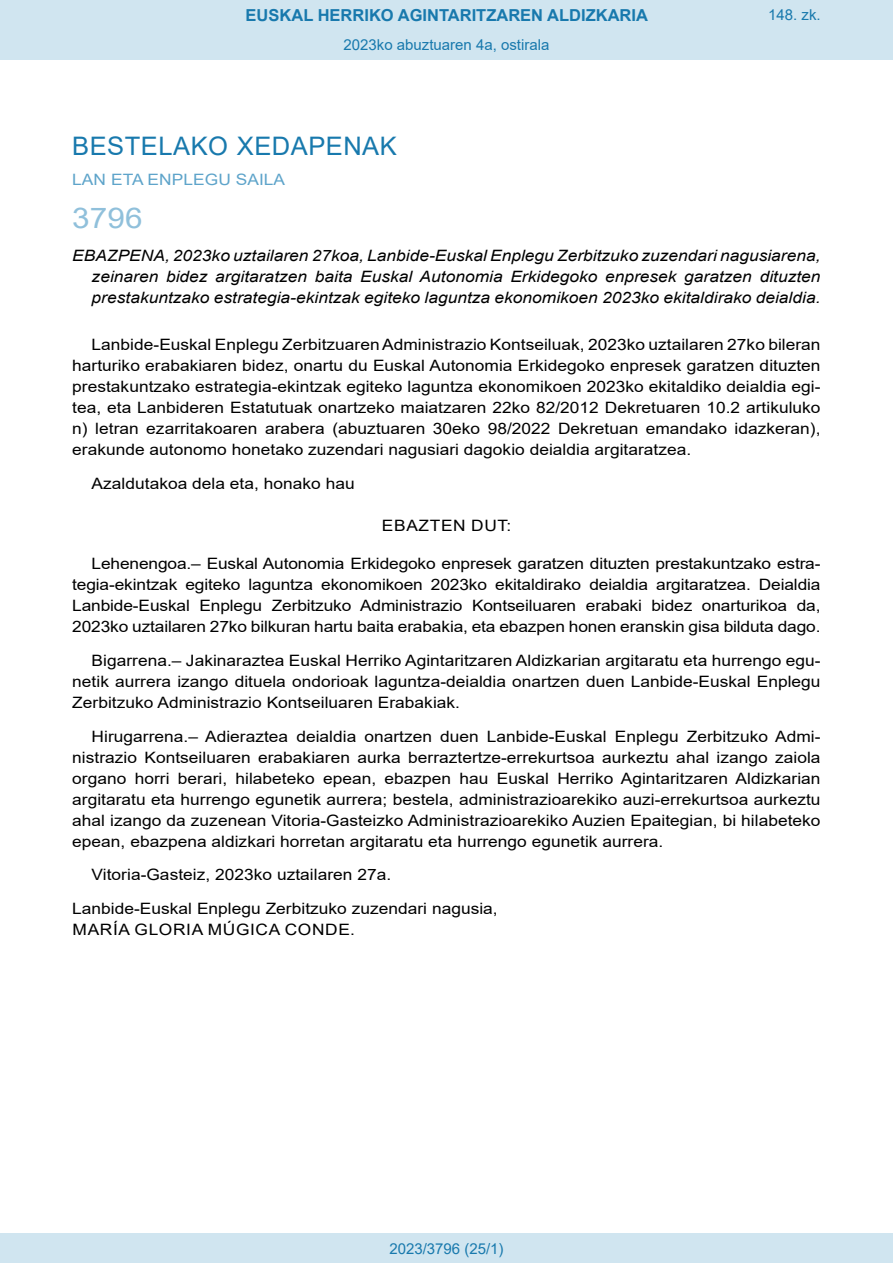
<style>
.page{position:relative;width:893px;height:1263px;background:#fff}
.page>*{position:absolute;margin:0;border:0;box-sizing:border-box;transform-origin:0 0}
.BOPVOrden{font:28.5px "Arial";color:#90c0db;scale:1.11 1}
.BOPVSeccion{font:25.5px "Arial";letter-spacing:.02em;color:#1879ad}
.t1{font:700 16.5px "Arial";color:#1879ad}
.BOPVDetalle{font:15.6px/21px "Arial";color:#000;text-align:justify;scale:1.11 1}
.BOPVTitulo{font:italic 15.6px/21px "Arial";color:#000;text-align:justify;scale:1.11 1}
.BOPVFirmaPuesto{font:15.6px "Arial";color:#000;scale:1.11 1}
.BOPVFirmaLugFec{font:15.6px "Arial";color:#000;scale:1.11 1}
.BOPVFirmaNombre{font:15.6px "Arial";letter-spacing:.035em;color:#000;scale:1.11 1}
.BOPVOrganismo{font:15.6px "Arial";letter-spacing:.005em;color:#5ea4ca;scale:1.11 1}
.BOPVClave{font:15.6px "Arial";letter-spacing:.035em;color:#000;scale:1.11 1}
.Paginacion_Centro{font:15px "Arial";color:#1879ad}
</style>
<div class="page">
<div style="left:0;top:0;width:893px;height:60px;background:#d0e5f0"></div>
<div style="left:0;top:1233px;width:893px;height:30px;background:#d0e5f0"></div>
<p class="t1" style="left:246px;top:3px;width:404px">EUSKAL HERRIKO AGINTARITZAREN ALDIZKARIA</p>
<p class="Paginacion_Centro" style="left:343px;top:35px;width:207px">2023ko abuztuaren 4a, ostirala</p>
<p class="Paginacion_Centro" style="left:768px;top:5px;width:54px">148. zk.</p>
<p class="BOPVSeccion" style="left:72px;top:128px;width:326px">BESTELAKO XEDAPENAK</p>
<p class="BOPVOrganismo" style="left:72px;top:169px;width:193px">LAN ETA ENPLEGU SAILA</p>
<p class="BOPVOrden" style="left:72px;top:198px;width:65px">3796</p>
<p class="BOPVTitulo" style="left:92px;top:246px;width:658px;text-indent:-19px">EBAZPENA, 2023ko uztailaren 27koa, Lanbide-Euskal Enplegu Zerbitzuko zuzendari nagusiarena, zeinaren bidez argitaratzen baita Euskal Autonomia Erkidegoko enpresek garatzen dituzten prestakuntzako estrategia-ekintzak egiteko laguntza ekonomikoen 2023ko ekitaldirako deialdia.</p>
<p class="BOPVDetalle" style="left:72px;top:334px;width:676px;text-indent:19px">Lanbide-Euskal Enplegu Zerbitzuaren Administrazio Kontseiluak, 2023ko uztailaren 27ko bileran harturiko erabakiaren bidez, onartu du Euskal Autonomia Erkidegoko enpresek garatzen dituzten prestakuntzako estrategia-ekintzak egiteko laguntza ekonomikoen 2023ko ekitaldiko deialdia egi&shy;tea, eta Lanbideren Estatutuak onartzeko maiatzaren 22ko 82/2012 Dekretuaren 10.2 artikuluko n) letran ezarritakoaren arabera (abuztuaren 30eko 98/2022 Dekretuan emandako idazkeran), erakunde autonomo honetako zuzendari nagusiari dagokio deialdia argitaratzea.</p>
<p class="BOPVDetalle" style="left:92px;top:473px;width:238px">Azaldutakoa dela eta, honako hau</p>
<p class="BOPVClave" style="left:382px;top:515px;width:118px">EBAZTEN DUT:</p>
<p class="BOPVDetalle" style="left:72px;top:553px;width:676px;text-indent:19px">Lehenengoa.– Euskal Autonomia Erkidegoko enpresek garatzen dituzten prestakuntzako estra&shy;tegia-ekintzak egiteko laguntza ekonomikoen 2023ko ekitaldirako deialdia argitaratzea. Deialdia Lanbide-Euskal Enplegu Zerbitzuko Administrazio Kontseiluaren erabaki bidez onarturikoa da, 2023ko uztailaren 27ko bilkuran hartu baita erabakia, eta ebazpen honen eranskin gisa bilduta dago.</p>
<p class="BOPVDetalle" style="left:72px;top:650px;width:676px;text-indent:19px">Bigarrena.– Jakinaraztea Euskal Herriko Agintaritzaren Aldizkarian argitaratu eta hurrengo egu&shy;netik aurrera izango dituela ondorioak laguntza-deialdia onartzen duen Lanbide-Euskal Enplegu Zerbitzuko Administrazio Kontseiluaren Erabakiak.</p>
<p class="BOPVDetalle" style="left:72px;top:725px;width:676px;text-indent:19px">Hirugarrena.– Adieraztea deialdia onartzen duen Lanbide-Euskal Enplegu Zerbitzuko Admi&shy;nistrazio Kontseiluaren erabakiaren aurka berraztertze-errekurtsoa aurkeztu ahal izango zaiola organo horri berari, hilabeteko epean, ebazpen hau Euskal Herriko Agintaritzaren Aldizkarian argitaratu eta hurrengo egunetik aurrera; bestela, administrazioarekiko auzi-errekurtsoa aurkeztu ahal izango da zuzenean Vitoria-Gasteizko Administrazioarekiko Auzien Epaitegian, bi hilabeteko epean, ebazpena aldizkari horretan argitaratu eta hurrengo egunetik aurrera.</p>
<p class="BOPVFirmaLugFec" style="left:92px;top:864px;width:271px">Vitoria-Gasteiz, 2023ko uztailaren 27a.</p>
<p class="BOPVFirmaPuesto" style="left:72px;top:898px;width:385px">Lanbide-Euskal Enplegu Zerbitzuko zuzendari nagusia,</p>
<p class="BOPVFirmaNombre" style="left:73px;top:919px;width:256px">MARÍA GLORIA MÚGICA CONDE.</p>
<p class="Paginacion_Centro" style="left:389px;top:1238px;width:116px">2023/3796 (25/1)</p>
</div>
